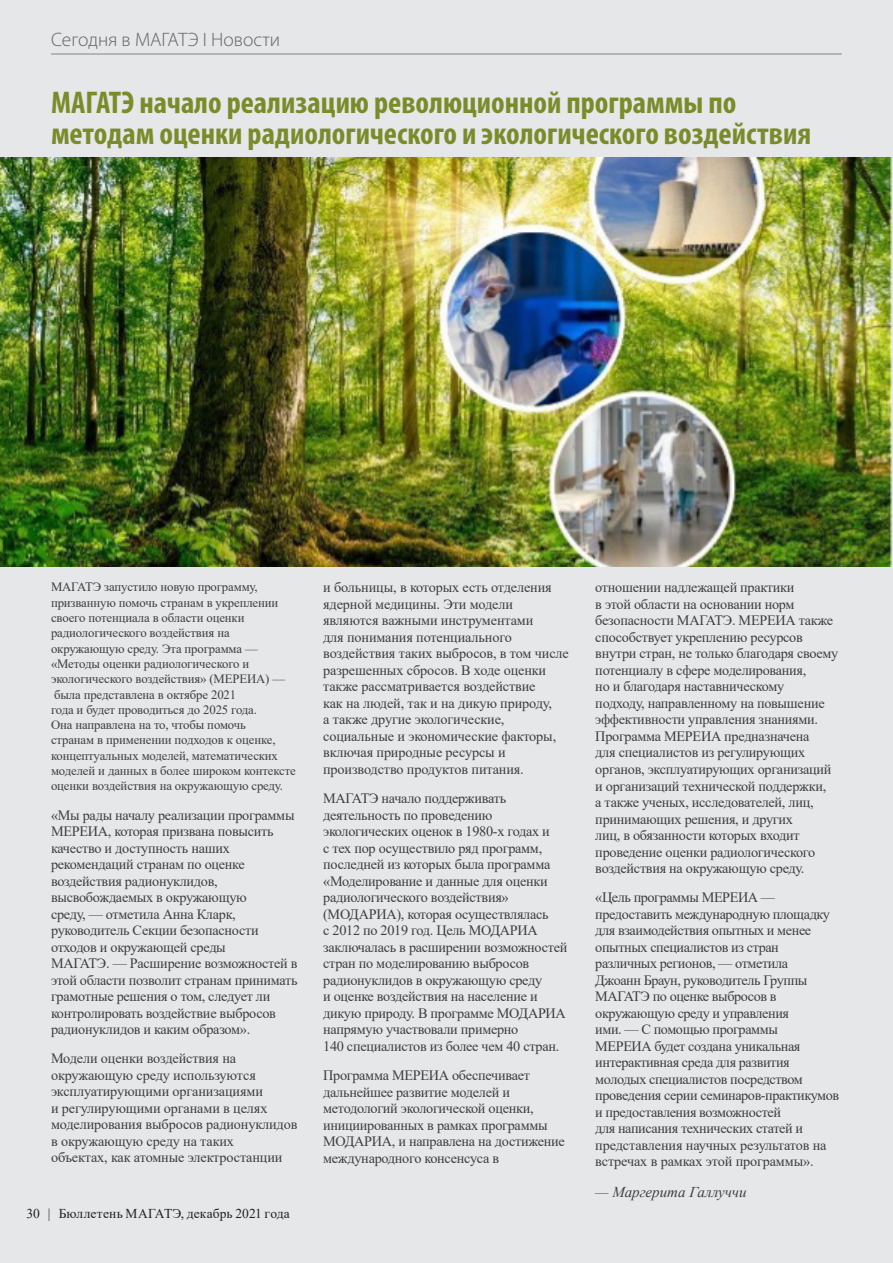
<style>
.page{position:relative;width:893px;height:1263px;background:#e6e7e9}
.page>*{position:absolute;margin:0;border:0;box-sizing:border-box;transform-origin:0 0}
.Title_-_IAEA_News{font:700 condensed 31.5px/31.5px "Myriad Pro";color:#7a8c2a}
.t1{font:300 19.5px "Myriad Pro";color:#636366}
.Body_Text{font:italic 15px "Times New Roman";color:#3e3e3f}
.Body_text_3-spalten{font:14.25px/16.5px "Times New Roman";letter-spacing:-.02em;color:#3e3e3f}
.t2{font:13.5px "Times New Roman";letter-spacing:.005em;color:#231f20}
.Body_text_3-spalten-2{font:12.75px/15.3px "Times New Roman";letter-spacing:-.01em;color:#3e3e3f}
</style>
<div class="page">
<hr style="left:51px;top:54px;width:791px;height:1px;background:#636366">
<img style="left:0;top:157px;width:892px;height:409px">
<h2 class="t1" style="left:51px;top:29px;width:231px">Сегодня в МАГАТЭ Ι Новости</h2>
<p class="Title_-_IAEA_News" style="left:51px;top:86px;width:762px">МАГАТЭ начало реализацию революционной программы по методам оценки радиологического и экологического воздействия</p>
<p class="Body_text_3-spalten-2" style="left:51px;top:579px;width:246px">МАГАТЭ запустило новую программу, призванную помочь странам в укреплении своего потенциала в области оценки радиологического воздействия на окружающую среду. Эта программа — «Методы оценки радиологического и экологического воздействия» (МЕРЕИА) — была представлена в октябре 2021<br>года и будет проводиться до 2025 года.<br>Она направлена на то, чтобы помочь<br>странам в применении подходов к оценке, концептуальных моделей, математических моделей и данных в более широком контексте оценки воздействия на окружающую среду.</p>
<p class="Body_text_3-spalten" style="left:51px;top:806px;width:248px">«Мы рады началу реализации программы МЕРЕИА, которая призвана повысить качество и доступность наших рекомендаций странам по оценке воздействия радионуклидов, высвобождаемых в окружающую<br>среду, — отметила Анна Кларк, руководитель Секции безопасности отходов и окружающей среды<br>МАГАТЭ. — Расширение возможностей в этой области позволит странам принимать грамотные решения о том, следует ли контролировать воздействие выбросов радионуклидов и каким образом».</p>
<p class="Body_text_3-spalten" style="left:51px;top:1050px;width:248px">Модели оценки воздействия на окружающую среду используются эксплуатирующими организациями<br>и регулирующими органами в целях моделирования выбросов радионуклидов в окружающую среду на таких<br>объектах, как атомные электростанции</p>
<p class="t2" style="left:26px;top:1204px;width:265px">30 | Бюллетень МАГАТЭ, декабрь 2021 года</p>
<p class="Body_text_3-spalten" style="left:323px;top:579px;width:247px">и больницы, в которых есть отделения ядерной медицины. Эти модели являются важными инструментами<br>для понимания потенциального воздействия таких выбросов, в том числе разрешенных сбросов. В ходе оценки также рассматривается воздействие<br>как на людей, так и на дикую природу,<br>а также другие экологические, социальные и экономические факторы, включая природные ресурсы и производство продуктов питания.</p>
<p class="Body_text_3-spalten" style="left:323px;top:790px;width:246px">МАГАТЭ начало поддерживать деятельность по проведению экологических оценок в 1980-х годах и<br>с тех пор осуществило ряд программ, последней из которых была программа «Моделирование и данные для оценки радиологического воздействия» (МОДАРИА), которая осуществлялась<br>с 2012 по 2019 год. Цель МОДАРИА заключалась в расширении возможностей стран по моделированию выбросов радионуклидов в окружающую среду<br>и оценке воздействия на население и дикую природу. В программе МОДАРИА напрямую участвовали примерно<br>140 специалистов из более чем 40 стран.</p>
<p class="Body_text_3-spalten" style="left:323px;top:1066px;width:243px">Программа МЕРЕИА обеспечивает дальнейшее развитие моделей и методологий экологической оценки, инициированных в рамках программы МОДАРИА, и направлена на достижение международного консенсуса в</p>
<p class="Body_text_3-spalten" style="left:595px;top:579px;width:245px">отношении надлежащей практики<br>в этой области на основании норм безопасности МАГАТЭ. МЕРЕИА также способствует укреплению ресурсов внутри стран, не только благодаря своему потенциалу в сфере моделирования,<br>но и благодаря наставническому<br>подходу, направленному на повышение эффективности управления знаниями.<br>Программа МЕРЕИА предназначена<br>для специалистов из регулирующих органов, эксплуатирующих организаций и организаций технической поддержки,<br>а также ученых, исследователей, лиц, принимающих решения, и других<br>лиц, в обязанности которых входит проведение оценки радиологического воздействия на окружающую среду.</p>
<p class="Body_text_3-spalten" style="left:595px;top:889px;width:245px">«Цель программы МЕРЕИА — предоставить международную площадку для взаимодействия опытных и менее опытных специалистов из стран различных регионов, — отметила<br>Джоанн Браун, руководитель Группы МАГАТЭ по оценке выбросов в окружающую среду и управления<br>ими. — С помощью программы<br>МЕРЕИА будет создана уникальная интерактивная среда для развития молодых специалистов посредством проведения серии семинаров-практикумов и предоставления возможностей<br>для написания технических статей и представления научных результатов на встречах в рамках этой программы».</p>
<p class="Body_Text" style="left:595px;top:1182px;width:153px">— Маргерита Галлуччи</p>
</div>
